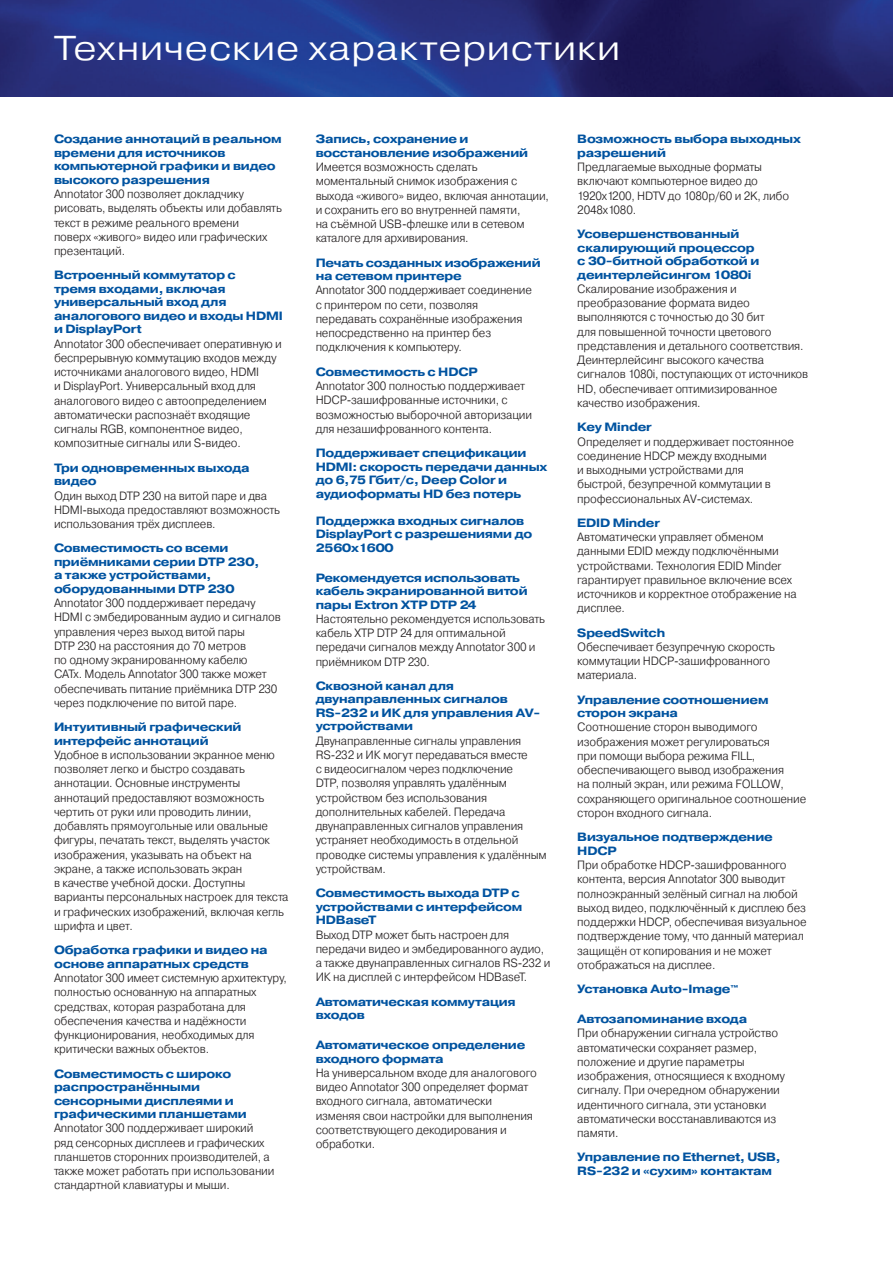
<style>
.page{position:relative;width:893px;height:1263px;background:#fff}
.page>*{position:absolute;margin:0;border:0;box-sizing:border-box;transform-origin:0 0}
.header_main{font:300 34.5px "Pragmatica Ext";letter-spacing:.025em;color:#fff}
.features_bodycopy{font:300 12px/14.2px "Pragmatica";letter-spacing:-.015em;color:#231f20;scale:.95 1}
.features_subhead{font:700 12px/13.5px "Pragmatica Ext";letter-spacing:-.015em;color:#0153a0}
</style>
<div class="page">
<img style="left:0;top:0;width:893px;height:96px">
<p class="header_main" style="left:54px;top:27px;width:568px">Технические характеристики</p>
<p class="features_subhead" style="left:54px;top:132px;width:229px">Создание аннотаций в реальном времени для источников компьютерной графики и видео высокого разрешения</p>
<p class="features_bodycopy" style="left:54px;top:187px;width:241px">Annotator 300 позволяет докладчику рисовать, выделять объекты или добавлять текст в режиме реального времени<br>поверх «живого» видео или графических презентаций.</p>
<p class="features_subhead" style="left:54px;top:268px;width:230px">Встроенный коммутатор с<br>тремя входами, включая универсальный вход для аналогового видео и входы HDMI и DisplayPort</p>
<p class="features_bodycopy" style="left:54px;top:336px;width:241px">Annotator 300 обеспечивает оперативную и беспрерывную коммутацию входов между источниками аналогового видео, HDMI<br>и DisplayPort. Универсальный вход для аналогового видео с автоопределением автоматически распознаёт входящие сигналы RGB, компонентное видео, композитные сигналы или S-видео.</p>
<p class="features_subhead" style="left:54px;top:461px;width:197px">Три одновременных выхода видео</p>
<p class="features_bodycopy" style="left:54px;top:488px;width:240px">Один выход DTP 230 на витой паре и два<br>HDMI-выхода предоставляют возможность использования трёх дисплеев.</p>
<p class="features_subhead" style="left:54px;top:541px;width:207px">Совместимость со всеми приёмниками серии DTP 230, а также устройствами, оборудованными DTP 230</p>
<p class="features_bodycopy" style="left:54px;top:596px;width:240px">Annotator 300 поддерживает передачу HDMI с эмбедированным аудио и сигналов управления через выход витой пары<br>DTP 230 на расстояния до 70 метров<br>по одному экранированному кабелю<br>CATx. Модель Annotator 300 также может обеспечивать питание приёмника DTP 230 через подключение по витой паре.</p>
<p class="features_subhead" style="left:54px;top:720px;width:189px">Интуитивный графический интерфейс аннотаций</p>
<p class="features_bodycopy" style="left:54px;top:747px;width:248px">Удобное в использовании экранное меню позволяет легко и быстро создавать аннотации. Основные инструменты аннотаций предоставляют возможность чертить от руки или проводить линии, добавлять прямоугольные или овальные фигуры, печатать текст, выделять участок изображения, указывать на объект на экране, а также использовать экран<br>в качестве учебной доски. Доступны варианты персональных настроек для текста и графических изображений, включая кегль шрифта и цвет.</p>
<p class="features_subhead" style="left:54px;top:943px;width:215px">Обработка графики и видео на основе аппаратных средств</p>
<p class="features_bodycopy" style="left:54px;top:970px;width:247px">Annotator 300 имеет системную архитектуру, полностью основанную на аппаратных средствах, которая разработана для обеспечения качества и надёжности функционирования, необходимых для критически важных объектов.</p>
<p class="features_subhead" style="left:54px;top:1066px;width:194px">Совместимость с широко распространёнными сенсорными дисплеями и графическими планшетами</p>
<p class="features_bodycopy" style="left:54px;top:1121px;width:234px">Annotator 300 поддерживает широкий ряд сенсорных дисплеев и графических планшетов сторонних производителей, а также может работать при использовании стандартной клавиатуры и мыши.</p>
<p class="features_subhead" style="left:316px;top:132px;width:214px">Запись, сохранение и восстановление изображений</p>
<p class="features_bodycopy" style="left:316px;top:160px;width:247px">Имеется возможность сделать моментальный снимок изображения с выхода «живого» видео, включая аннотации, и сохранить его во внутренней памяти,<br>на съёмной USB-флешке или в сетевом каталоге для архивирования.</p>
<p class="features_subhead" style="left:316px;top:256px;width:226px">Печать созданных изображений на сетевом принтере</p>
<p class="features_bodycopy" style="left:316px;top:283px;width:229px">Annotator 300 поддерживает соединение с принтером по сети, позволяя передавать сохранённые изображения непосредственно на принтер без подключения к компьютеру.</p>
<p class="features_subhead" style="left:316px;top:365px;width:164px">Совместимость с HDCP</p>
<p class="features_bodycopy" style="left:316px;top:378px;width:229px">Annotator 300 полностью поддерживает HDCP-зашифрованные источники, с возможностью выборочной авторизации для незашифрованного контента.</p>
<p class="features_subhead" style="left:316px;top:446px;width:233px">Поддерживает спецификации<br>HDMI: скорость передачи данных до 6,75 Гбит/с, Deep Color и аудиоформаты HD без потерь</p>
<p class="features_subhead" style="left:316px;top:514px;width:218px">Поддержка входных сигналов<br>DisplayPort с разрешениями до<br>2560x1600</p>
<p class="features_subhead" style="left:316px;top:571px;width:213px">Рекомендуется использовать кабель экранированной витой пары Extron XTP DTP 24</p>
<p class="features_bodycopy" style="left:316px;top:611px;width:243px">Настоятельно рекомендуется использовать кабель XTP DTP 24 для оптимальной передачи сигналов между Annotator 300 и приёмником DTP 230.</p>
<p class="features_subhead" style="left:316px;top:679px;width:226px">Сквозной канал для двунаправленных сигналов<br>RS-232 и ИК для управления AV&shy;устройствами</p>
<p class="features_bodycopy" style="left:316px;top:733px;width:245px">Двунаправленные сигналы управления RS-232 и ИК могут передаваться вместе<br>с видеосигналом через подключение<br>DTP, позволяя управлять удалённым устройством без использования дополнительных кабелей. Передача двунаправленных сигналов управления устраняет необходимость в отдельной проводке системы управления к удалённым устройствам.</p>
<p class="features_subhead" style="left:316px;top:886px;width:208px">Совместимость выхода DTP с устройствами с интерфейсом<br>HDBaseT</p>
<p class="features_bodycopy" style="left:316px;top:927px;width:249px">Выход DTP может быть настроен для передачи видео и эмбедированного аудио, а также двунаправленных сигналов RS-232 и ИК на дисплей с интерфейсом HDBaseT.</p>
<p class="features_subhead" style="left:316px;top:994px;width:202px">Автоматическая коммутация входов</p>
<p class="features_subhead" style="left:316px;top:1038px;width:211px">Автоматическое определение входного формата</p>
<p class="features_bodycopy" style="left:316px;top:1065px;width:234px">На универсальном входе для аналогового видео Annotator 300 определяет формат входного сигнала, автоматически изменяя свои настройки для выполнения соответствующего декодирования и обработки.</p>
<p class="features_subhead" style="left:577px;top:132px;width:225px">Возможность выбора выходных разрешений</p>
<p class="features_bodycopy" style="left:577px;top:160px;width:224px">Предлагаемые выходные форматы включают компьютерное видео до<br>1920x1200, HDTV до 1080p/60 и 2K, либо<br>2048x1080.</p>
<p class="features_subhead" style="left:577px;top:227px;width:183px">Усовершенствованный скалирующий процессор с 30-битной обработкой и деинтерлейсингом 1080i</p>
<p class="features_bodycopy" style="left:577px;top:281px;width:245px">Скалирование изображения и преобразование формата видео выполняются с точностью до 30 бит<br>для повышенной точности цветового представления и детального соответствия.<br>Деинтерлейсинг высокого качества сигналов 1080i, поступающих от источников HD, обеспечивает оптимизированное качество изображения.</p>
<p class="features_subhead" style="left:577px;top:420px;width:76px">Key Minder</p>
<p class="features_bodycopy" style="left:577px;top:434px;width:229px">Определяет и поддерживает постоянное соединение HDCP между входными<br>и выходными устройствами для быстрой, безупречной коммутации в профессиональных AV-системах.</p>
<p class="features_subhead" style="left:577px;top:516px;width:84px">EDID Minder</p>
<p class="features_bodycopy" style="left:577px;top:530px;width:233px">Автоматически управляет обменом данными EDID между подключёнными устройствами. Технология EDID Minder гарантирует правильное включение всех источников и корректное отображение на дисплее.</p>
<p class="features_subhead" style="left:577px;top:626px;width:89px">SpeedSwitch</p>
<p class="features_bodycopy" style="left:577px;top:639px;width:210px">Обеспечивает безупречную скорость коммутации HDCP-зашифрованного материала.</p>
<p class="features_subhead" style="left:577px;top:693px;width:193px">Управление соотношением сторон экрана</p>
<p class="features_bodycopy" style="left:577px;top:720px;width:242px">Соотношение сторон выводимого изображения может регулироваться<br>при помощи выбора режима FILL, обеспечивающего вывод изображения<br>на полный экран, или режима FOLLOW, сохраняющего оригинальное соотношение сторон входного сигнала.</p>
<p class="features_subhead" style="left:577px;top:830px;width:197px">Визуальное подтверждение<br>HDCP</p>
<p class="features_bodycopy" style="left:577px;top:857px;width:243px">При обработке HDCP-зашифрованного контента, версия Annotator 300 выводит полноэкранный зелёный сигнал на любой выход видео, подключённый к дисплею без поддержки HDCP, обеспечивая визуальное подтверждение тому, что данный материал защищён от копирования и не может отображаться на дисплее.</p>
<p class="features_subhead" style="left:577px;top:982px;width:162px">Установка Auto-Image<sup>™</sup></p>
<p class="features_subhead" style="left:577px;top:1012px;width:171px">Автозапоминание входа</p>
<p class="features_bodycopy" style="left:577px;top:1026px;width:220px">При обнаружении сигнала устройство автоматически сохраняет размер, положение и другие параметры изображения, относящиеся к входному сигналу. При очередном обнаружении идентичного сигнала, эти установки автоматически восстанавливаются из памяти.</p>
<p class="features_subhead" style="left:577px;top:1150px;width:205px">Управление по Ethernet, USB,<br>RS-232 и «сухим» контактам</p>
</div>
